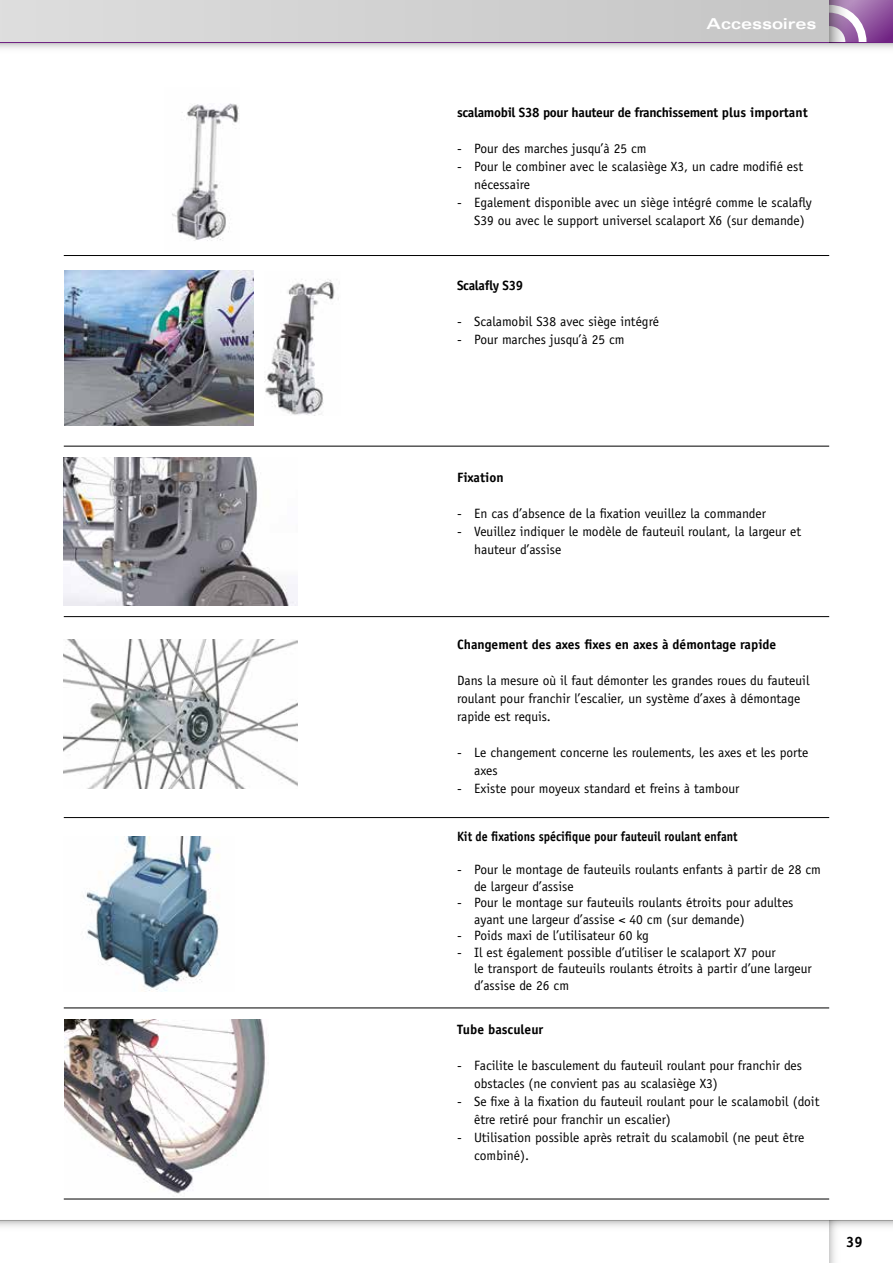
<style>
.page{position:relative;width:893px;height:1263px;background:#fff}
.page>*{position:absolute;margin:0;border:0;box-sizing:border-box;transform-origin:0 0}
.t1{font:700 expanded 15px "Univers";color:#fff}
.t2{font:700 15px "Officina Sans";color:#000}
.t3{font:13.5px/18px "Officina Sans";color:#000}
.t4{font:700 13.5px "Officina Sans";color:#000}
.t5{font:700 13.5px "Officina Sans";letter-spacing:-.025em;color:#000}
.t6{font:700 13.5px "Officina Sans";color:#000;scale:.88 1}
</style>
<div class="page">
<svg style="left:855px;top:0;width:38px;height:42px"></svg>
<svg style="left:0;top:1221px;width:893px;height:6px"></svg>
<hr style="left:0;top:1220px;width:893px;height:1px;background:#9d9d9c">
<svg style="left:829px;top:1220px;width:13px;height:43px"></svg>
<svg style="left:855px;top:5px;width:11px;height:37px"></svg>
<div style="left:0;top:0;width:829px;height:43px;background:#d1d1d1"></div>
<svg style="left:0;top:43px;width:893px;height:6px"></svg>
<hr style="left:0;top:42px;width:893px;height:1px;background:#702283">
<svg style="left:829px;top:0;width:26px;height:43px"></svg>
<hr style="left:64px;top:446px;width:765px;height:1px;background:#000">
<hr style="left:64px;top:616px;width:765px;height:1px;background:#000">
<hr style="left:64px;top:817px;width:765px;height:1px;background:#000">
<hr style="left:64px;top:1198px;width:765px;height:1px;background:#000">
<hr style="left:64px;top:1007px;width:765px;height:1px;background:#000">
<img style="left:64px;top:639px;width:234px;height:149px">
<img style="left:86px;top:836px;width:134px;height:155px">
<img style="left:64px;top:1019px;width:201px;height:175px">
<img style="left:64px;top:457px;width:234px;height:149px">
<img style="left:65px;top:270px;width:188px;height:155px">
<img style="left:265px;top:279px;width:74px;height:137px">
<img style="left:172px;top:103px;width:67px;height:138px">
<hr style="left:64px;top:255px;width:765px;height:1px;background:#000">
<p class="t1" style="left:707px;top:15px;width:111px">Accessoires</p>
<p class="t5" style="left:457px;top:104px;width:352px">scalamobil S38 pour hauteur de franchissement plus important</p>
<p class="t3" style="left:457px;top:139px;width:191px">- Pour des marches jusqu’à 25 cm</p>
<p class="t3" style="left:474px;top:157px;width:331px;text-indent:-17px">- Pour le combiner avec le scalasiège X3, un cadre modifié est nécessaire</p>
<p class="t3" style="left:474px;top:193px;width:339px;text-indent:-17px">- Egalement disponible avec un siège intégré comme le scalafly<br>S39 ou avec le support universel scalaport X6 (sur demande)</p>
<p class="t5" style="left:457px;top:277px;width:68px">Scalafly S39</p>
<p class="t3" style="left:457px;top:312px;width:204px">- Scalamobil S38 avec siège intégré</p>
<p class="t3" style="left:457px;top:330px;width:169px">- Pour marches jusqu’à 25 cm</p>
<p class="t4" style="left:457px;top:469px;width:48px">Fixation</p>
<p class="t3" style="left:457px;top:505px;width:310px">- En cas d’absence de la fixation veuillez la commander</p>
<p class="t3" style="left:474px;top:523px;width:329px;text-indent:-17px">- Veuillez indiquer le modèle de fauteuil roulant, la largeur et hauteur d’assise</p>
<p class="t4" style="left:457px;top:635px;width:321px">Changement des axes fixes en axes à démontage rapide</p>
<p class="t3" style="left:457px;top:671px;width:354px">Dans la mesure où il faut démonter les grandes roues du fauteuil roulant pour franchir l’escalier, un système d’axes à démontage rapide est requis.</p>
<p class="t3" style="left:474px;top:743px;width:336px;text-indent:-17px">- Le changement concerne les roulements, les axes et les porte axes</p>
<p class="t3" style="left:457px;top:779px;width:284px">- Existe pour moyeux standard et freins à tambour</p>
<p class="t6" style="left:457px;top:828px;width:320px">Kit de fixations spécifique pour fauteuil roulant enfant</p>
<p class="t3" style="left:474px;top:861px;width:348px;line-height:16.5px;text-indent:-17px">- Pour le montage de fauteuils roulants enfants à partir de 28 cm de largeur d’assise</p>
<p class="t3" style="left:474px;top:894px;width:321px;line-height:16.5px;text-indent:-17px">- Pour le montage sur fauteuils roulants étroits pour adultes ayant une largeur d’assise &lt; 40 cm (sur demande)</p>
<p class="t3" style="left:457px;top:927px;width:193px">- Poids maxi de l’utilisateur 60 kg</p>
<p class="t3" style="left:474px;top:944px;width:339px;line-height:16.5px;text-indent:-17px">- Il est également possible d’utiliser le scalaport X7 pour<br>le transport de fauteuils roulants étroits à partir d’une largeur d’assise de 26 cm</p>
<p class="t4" style="left:457px;top:1021px;width:88px">Tube basculeur</p>
<p class="t3" style="left:474px;top:1056px;width:329px;text-indent:-17px">- Facilite le basculement du fauteuil roulant pour franchir des obstacles (ne convient pas au scalasiège X3)</p>
<p class="t3" style="left:474px;top:1092px;width:347px;text-indent:-17px">- Se fixe à la fixation du fauteuil roulant pour le scalamobil (doit être retiré pour franchir un escalier)</p>
<p class="t3" style="left:474px;top:1128px;width:332px;text-indent:-17px">- Utilisation possible après retrait du scalamobil (ne peut être combiné).</p>
<p class="t2" style="left:846px;top:1233px;width:18px">39</p>
</div>
